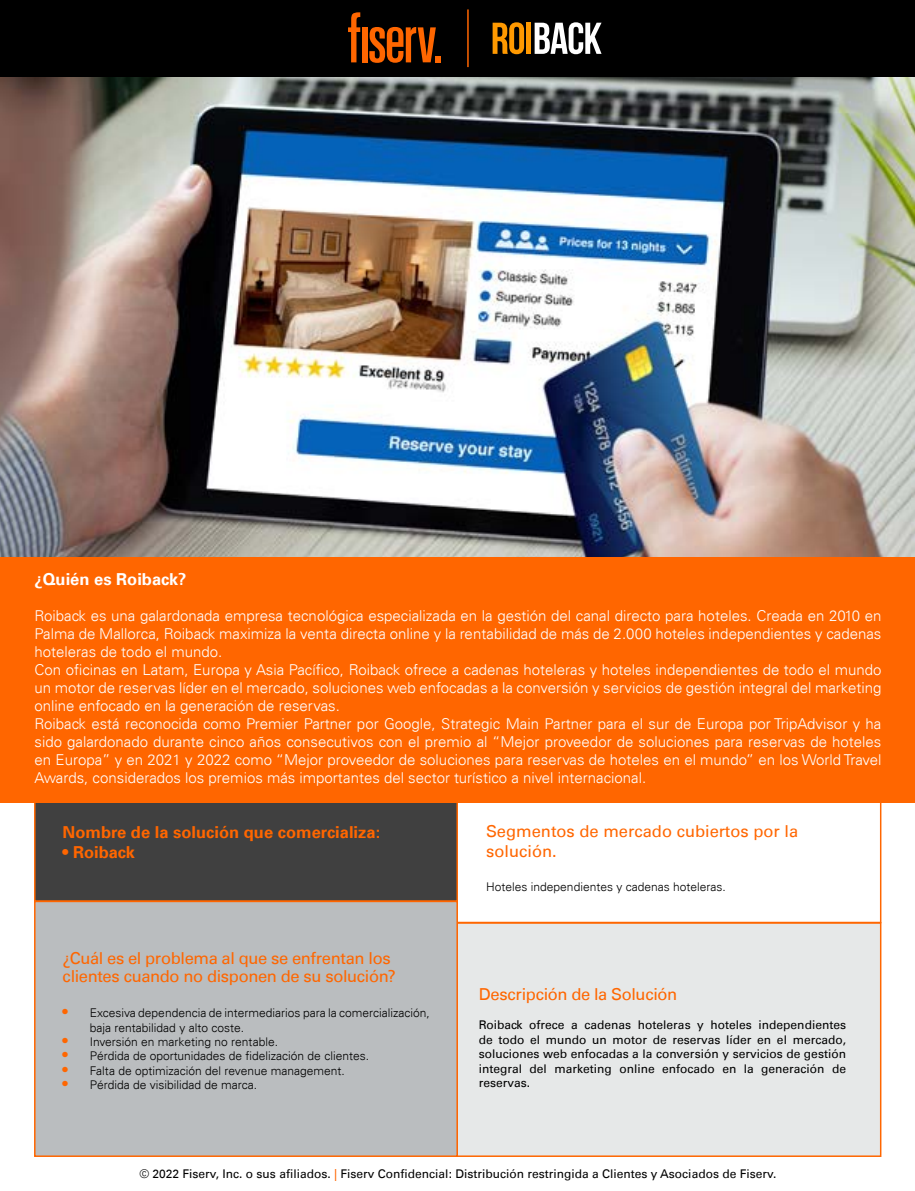
<style>
.page{position:relative;width:915px;height:1191px;background:#fff}
.page>*{position:absolute;margin:0;border:0;box-sizing:border-box;transform-origin:0 0}
.t1{font:16.5px/18px "Univers For Fiserv 55";letter-spacing:-.02em;color:#f60}
.t2{font:700 16.5px "Univers For Fiserv 65";color:#f60}
.t3{font:16.5px/19.8px "Univers For Fiserv 55";color:#f60}
.t4{font:700 16.5px "Univers For Fiserv 65";color:#fff}
.t5{font:300 15px/18px "Univers For Fiserv 45";color:#fff}
.t6{font:12px/14.4px "Univers For Fiserv 55";color:#000;text-align:justify}
.t7{font:300 12px/14.4px "Univers For Fiserv 45";color:#000}
.s1{font-family:"Univers For Fiserv 65";font-weight:700;font-size:15px;color:#f60}
.s2{color:#f60}
</style>
<div class="page">
<img style="left:0;top:77px;width:914px;height:480px">
<div style="left:456px;top:922px;width:425px;height:235px;background:#e6e8e8;border:2px solid #f60"></div>
<div style="left:456px;top:799px;width:425px;height:124px;background:#fff;border:2px solid #f60"></div>
<div style="left:34px;top:900px;width:424px;height:257px;background:#babdbf;border:2px solid #f60"></div>
<div style="left:34px;top:799px;width:424px;height:102px;background:#404040;border:2px solid #f60"></div>
<div style="left:0;top:557px;width:914px;height:245px;background:#f60"></div>
<div style="left:0;top:0;width:914px;height:77px;background:#000"></div>
<svg style="left:348px;top:12px;width:12px;height:50px"></svg>
<div style="left:362px;top:27px;width:5px;height:35px;background:#f60"></div>
<svg style="left:369px;top:27px;width:72px;height:36px"></svg>
<hr style="left:467px;top:9px;width:1px;height:58px;background:#f60">
<svg style="left:492px;top:22px;width:32px;height:32px"></svg>
<div style="left:526px;top:23px;width:5px;height:31px;background:#f90"></div>
<svg style="left:534px;top:22px;width:67px;height:32px"></svg>
<p class="t4" style="left:35px;top:569px;width:153px">¿Quién es Roiback?</p>
<p class="t5" style="left:35px;top:606px;width:848px">Roiback es una galardonada empresa tecnológica especializada en la gestión del canal directo para hoteles. Creada en 2010 en Palma de Mallorca, Roiback maximiza la venta directa online y la rentabilidad de más de 2.000 hoteles independientes y cadenas hoteleras de todo el mundo.<br>Con oficinas en Latam, Europa y Asia Pacífico, Roiback ofrece a cadenas hoteleras y hoteles independientes de todo el mundo un motor de reservas líder en el mercado, soluciones web enfocadas a la conversión y servicios de gestión integral del marketing online enfocado en la generación de reservas.<br>Roiback está reconocida como Premier Partner por Google, Strategic Main Partner para el sur de Europa por TripAdvisor y ha sido galardonado durante cinco años consecutivos con el premio al “Mejor proveedor de soluciones para reservas de hoteles en Europa” y en 2021 y 2022 como “Mejor proveedor de soluciones para reservas de hoteles en el mundo” en los World Travel Awards, considerados los premios más importantes del sector turístico a nivel internacional.</p>
<p class="t2" style="left:63px;top:822px;width:319px">Nombre de la solución que comercializa:</p>
<p class="t2" style="left:63px;top:842px;width:74px">• Roiback</p>
<p class="t1" style="left:63px;top:948px;width:334px">¿Cuál es el problema al que se enfrentan los clientes cuando no disponen de su solución?</p>
<p class="t7" style="left:90px;top:1005px;width:341px;text-indent:-27px"><span class="s1">•</span> Excesiva dependencia de intermediarios para la comercialización, baja rentabilidad y alto coste.</p>
<p class="t7" style="left:63px;top:1034px;width:217px"><span class="s1">•</span> Inversión en marketing no rentable.</p>
<p class="t7" style="left:63px;top:1048px;width:308px"><span class="s1">•</span> Pérdida de oportunidades de fidelización de clientes.</p>
<p class="t7" style="left:63px;top:1063px;width:283px"><span class="s1">•</span> Falta de optimización del revenue management.</p>
<p class="t7" style="left:63px;top:1077px;width:196px"><span class="s1">•</span> Pérdida de visibilidad de marca.</p>
<p class="t3" style="left:486px;top:821px;width:313px">Segmentos de mercado cubiertos por la solución.</p>
<p class="t7" style="left:486px;top:879px;width:241px">Hoteles independientes y cadenas hoteleras.</p>
<p class="t1" style="left:478px;top:985px;width:200px">Descripción de la Solución</p>
<p class="t6" style="left:478px;top:1017px;width:368px">Roiback ofrece a cadenas hoteleras y hoteles independientes de todo el mundo un motor de reservas líder en el mercado, soluciones web enfocadas a la conversión y servicios de gestión integral del marketing online enfocado en la generación de reservas.</p>
<p class="t6" style="left:139px;top:1167px;width:638px">© 2022 Fiserv, Inc. o sus afiliados. <span class="s2">|</span> Fiserv Confidencial: Distribución restringida a Clientes y Asociados de Fiserv.</p>
</div>
